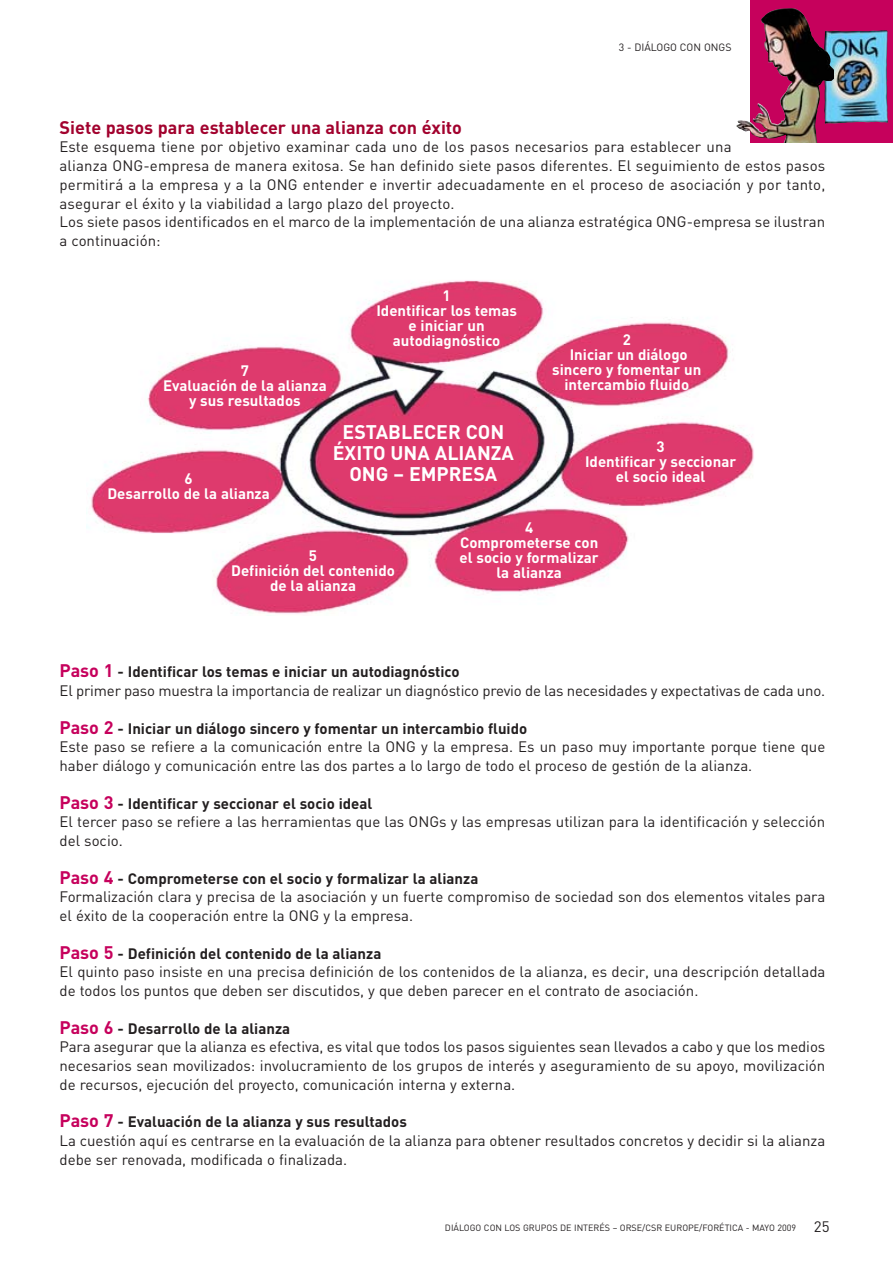
<style>
.page{position:relative;width:893px;height:1263px;background:#fff}
.page>*{position:absolute;margin:0;border:0;box-sizing:border-box;transform-origin:0 0}
.t1{font:700 19.5px/21px "DIN";color:#fff;text-align:center}
.t2{font:700 18px "DIN";color:#a2022e}
.t3{font:15px/18.8px "DIN";color:#231f20}
.t4{font:700 15px/15px "DIN";color:#fff;text-align:center}
.t5{font:10.5px "DIN";color:#231f20}
.t6{font:9px "DIN";color:#231f20}
.s1{font-weight:700;font-size:18px;color:#c6015c}
.s2{font-weight:700}
</style>
<div class="page">
<div style="left:750px;top:0;width:142px;height:143px;background:#c6015c"></div>
<img style="left:833px;top:30px;width:55px;height:94px">
<img style="left:736px;top:8px;width:97px;height:135px">
<img style="left:87px;top:280px;width:667px;height:336px">
<p class="t5" style="left:618px;top:43px;width:114px">3 - DIÁLOGO CON ONGS</p>
<p class="t2" style="left:60px;top:121px;width:404px">Siete pasos para establecer una alianza con éxito</p>
<p class="t3" style="left:60px;top:140px;width:767px">Este esquema tiene por objetivo examinar cada uno de los pasos necesarios para establecer una<br>alianza ONG-empresa de manera exitosa. Se han definido siete pasos diferentes. El seguimiento de estos pasos permitirá a la empresa y a la ONG entender e invertir adecuadamente en el proceso de asociación y por tanto, asegurar el éxito y la viabilidad a largo plazo del proyecto.<br>Los siete pasos identificados en el marco de la implementación de una alianza estratégica ONG-empresa se ilustran a continuación:</p>
<p class="t4" style="left:163px;top:364px;width:165px">7<br>Evaluación de la alianza y sus resultados</p>
<p class="t4" style="left:107px;top:473px;width:164px">6<br>Desarrollo de la alianza</p>
<p class="t4" style="left:376px;top:289px;width:142px">1<br>Identificar los temas e iniciar un autodiagnóstico</p>
<h1 class="t1" style="left:333px;top:423px;width:183px">ESTABLECER CON<br>ÉXITO UNA ALIANZA<br>ONG – EMPRESA</h1>
<p class="t4" style="left:552px;top:333px;width:151px">2<br>Iniciar un diálogo sincero y fomentar un intercambio fluido</p>
<p class="t4" style="left:585px;top:441px;width:153px">3<br>Identificar y seccionar el socio ideal</p>
<p class="t4" style="left:231px;top:549px;width:165px">5<br>Definición del contenido de la alianza</p>
<p class="t4" style="left:459px;top:522px;width:141px">4<br>Comprometerse con el socio y formalizar la alianza</p>
<p class="t3" style="left:60px;top:665px;width:767px"><span class="s1">Paso 1</span> <span class="s2">- Identificar los temas e iniciar un autodiagnóstico<br></span>El primer paso muestra la importancia de realizar un diagnóstico previo de las necesidades y expectativas de cada uno.</p>
<p class="t3" style="left:60px;top:721px;width:767px"><span class="s1">Paso 2</span> <span class="s2">- Iniciar un diálogo sincero y fomentar un intercambio fluido<br></span>Este paso se refiere a la comunicación entre la ONG y la empresa. Es un paso muy importante porque tiene que haber diálogo y comunicación entre las dos partes a lo largo de todo el proceso de gestión de la alianza.</p>
<p class="t3" style="left:60px;top:796px;width:767px"><span class="s1">Paso 3</span> <span class="s2">- Identificar y seccionar el socio ideal<br></span>El tercer paso se refiere a las herramientas que las ONGs y las empresas utilizan para la identificación y selección del socio.</p>
<p class="t3" style="left:60px;top:871px;width:767px"><span class="s1">Paso 4</span> <span class="s2">- Comprometerse con el socio y formalizar la alianza<br></span>Formalización clara y precisa de la asociación y un fuerte compromiso de sociedad son dos elementos vitales para el éxito de la cooperación entre la ONG y la empresa.</p>
<p class="t3" style="left:60px;top:946px;width:767px"><span class="s1">Paso 5</span> <span class="s2">- Definición del contenido de la alianza<br></span>El quinto paso insiste en una precisa definición de los contenidos de la alianza, es decir, una descripción detallada de todos los puntos que deben ser discutidos, y que deben parecer en el contrato de asociación.</p>
<p class="t3" style="left:60px;top:1021px;width:767px"><span class="s1">Paso 6</span> <span class="s2">- Desarrollo de la alianza<br></span>Para asegurar que la alianza es efectiva, es vital que todos los pasos siguientes sean llevados a cabo y que los medios necesarios sean movilizados: involucramiento de los grupos de interés y aseguramiento de su apoyo, movilización de recursos, ejecución del proyecto, comunicación interna y externa.</p>
<p class="t3" style="left:60px;top:1115px;width:767px"><span class="s1">Paso 7</span> <span class="s2">- Evaluación de la alianza y sus resultados<br></span>La cuestión aquí es centrarse en la evaluación de la alianza para obtener resultados concretos y decidir si la alianza debe ser renovada, modificada o finalizada.</p>
<p class="t6" style="left:445px;top:1224px;width:353px">DIÁLOGO CON LOS GRUPOS DE INTERÉS – ORSE/CSR EUROPE/FORÉTICA - MAYO 2009</p>
<p class="t3" style="left:813px;top:1219px;width:17px">25</p>
</div>
